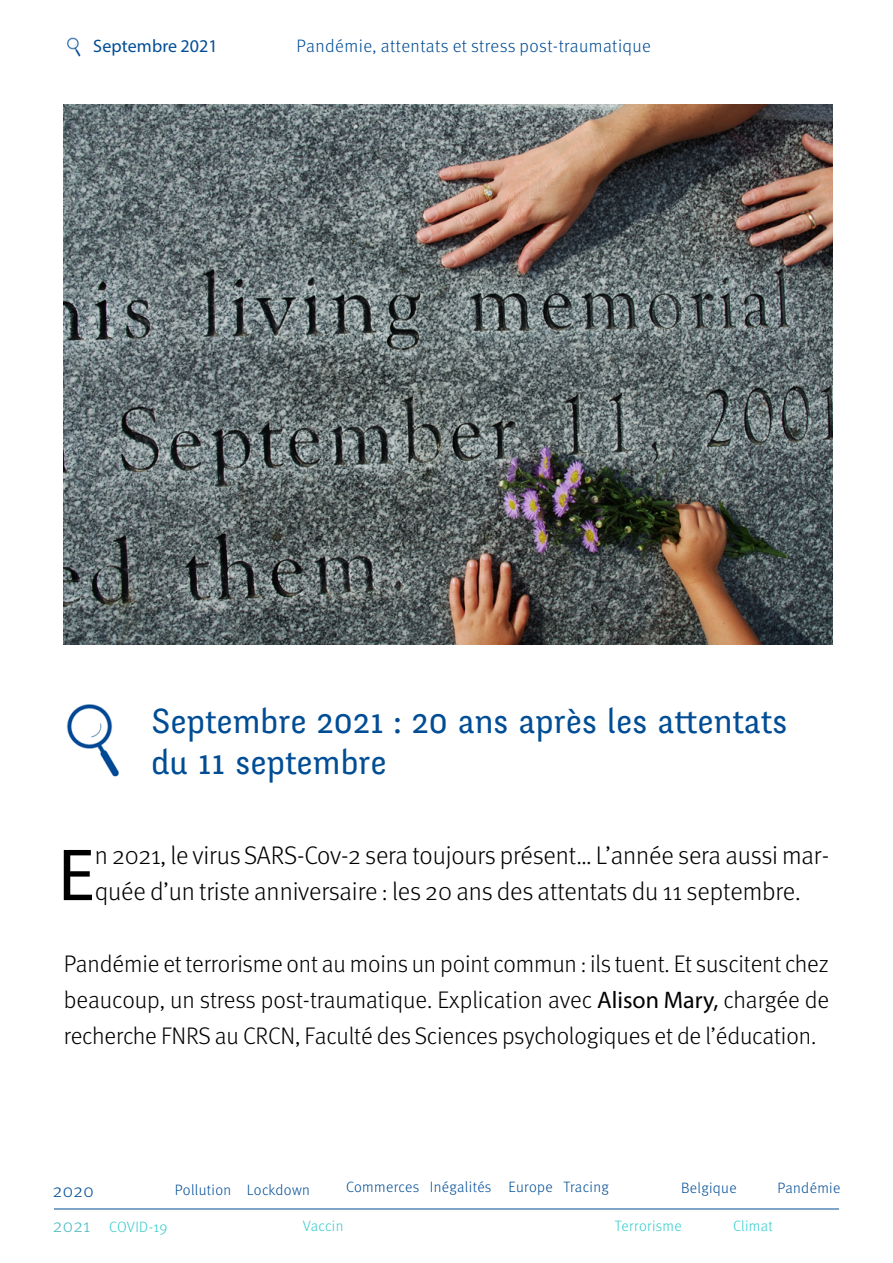
<style>
.page{position:relative;width:893px;height:1263px;background:#fff}
.page>*{position:absolute;margin:0;border:0;box-sizing:border-box;transform-origin:0 0}
.t1{font:74.4px "Myriad Pro";color:#000}
.t2{font:34.5px/41.4px "Fengardo Neue";color:#004d95}
.t3{font:300 25.5px/36px "Meta OT";letter-spacing:-.005em;color:#000}
.t4{font:300 24px/36px "Meta OT";letter-spacing:-.005em;color:#000;text-align:justify}
.t5{font:300 18.75px "Meta OT";color:#004d95}
.t6{font:300 18px "Meta OT";letter-spacing:.025em;color:#004d95}
.t7{font:18px "Myriad Pro";letter-spacing:.005em;color:#004d95}
.t8{font:300 15px "Meta OT";letter-spacing:.025em;color:#004d95}
.t9{font:300 15px "Meta OT";letter-spacing:.025em;color:#3cc}
.s1{font-family:"Myriad Pro";font-weight:400}
.s2{font-size:18.75px;color:#4ebcc3}
</style>
<div class="page">
<img style="left:67px;top:37px;width:14px;height:19px">
<hr style="left:54px;top:1208px;width:785px;height:1px;background:#004d95">
<img style="left:64px;top:105px;width:769px;height:539px">
<img style="left:66px;top:704px;width:53px;height:73px">
<p class="t7" style="left:93px;top:34px;width:126px">Septembre 2021</p>
<p class="t6" style="left:296px;top:35px;width:356px">Pandémie, attentats et stress post-traumatique</p>
<h2 class="t2" style="left:151px;top:701px;width:638px">Septembre 2021 : 20 ans après les attentats du 11 septembre</h2>
<h1 class="t1" style="left:58px;top:829px;width:38px">E</h1>
<p class="t3" style="left:95px;top:838px;width:736px">n 2021, le virus SARS-Cov-2 sera toujours présent… L’année sera aussi mar&shy;quée d’un triste anniversaire : les 20 ans des attentats du 11 septembre.</p>
<p class="t4" style="left:64px;top:946px;width:767px">Pandémie et terrorisme ont au moins un point commun : ils tuent. Et suscitent chez beaucoup, un stress post-traumatique. Explication avec <span class="s1">Alison Mary,</span> chargée de recherche FNRS au CRCN, Faculté des Sciences psychologiques et de l’éducation.</p>
<p class="t5" style="left:53px;top:1180px;width:42px">2020</p>
<p class="t9" style="left:53px;top:1218px;width:116px"><span class="s2">2021</span> COVID-19</p>
<p class="t8" style="left:430px;top:1178px;width:63px">Inégalités</p>
<p class="t8" style="left:564px;top:1178px;width:47px">Tracing</p>
<p class="t8" style="left:681px;top:1179px;width:57px">Belgique</p>
<p class="t8" style="left:777px;top:1179px;width:64px">Pandémie</p>
<p class="t9" style="left:733px;top:1217px;width:41px">Climat</p>
<p class="t8" style="left:346px;top:1178px;width:75px">Commerces</p>
<p class="t8" style="left:509px;top:1178px;width:46px">Europe</p>
<p class="t8" style="left:175px;top:1180px;width:137px">Pollution Lockdown</p>
<p class="t9" style="left:303px;top:1217px;width:42px">Vaccin</p>
<p class="t9" style="left:615px;top:1217px;width:68px">Terrorisme</p>
</div>
